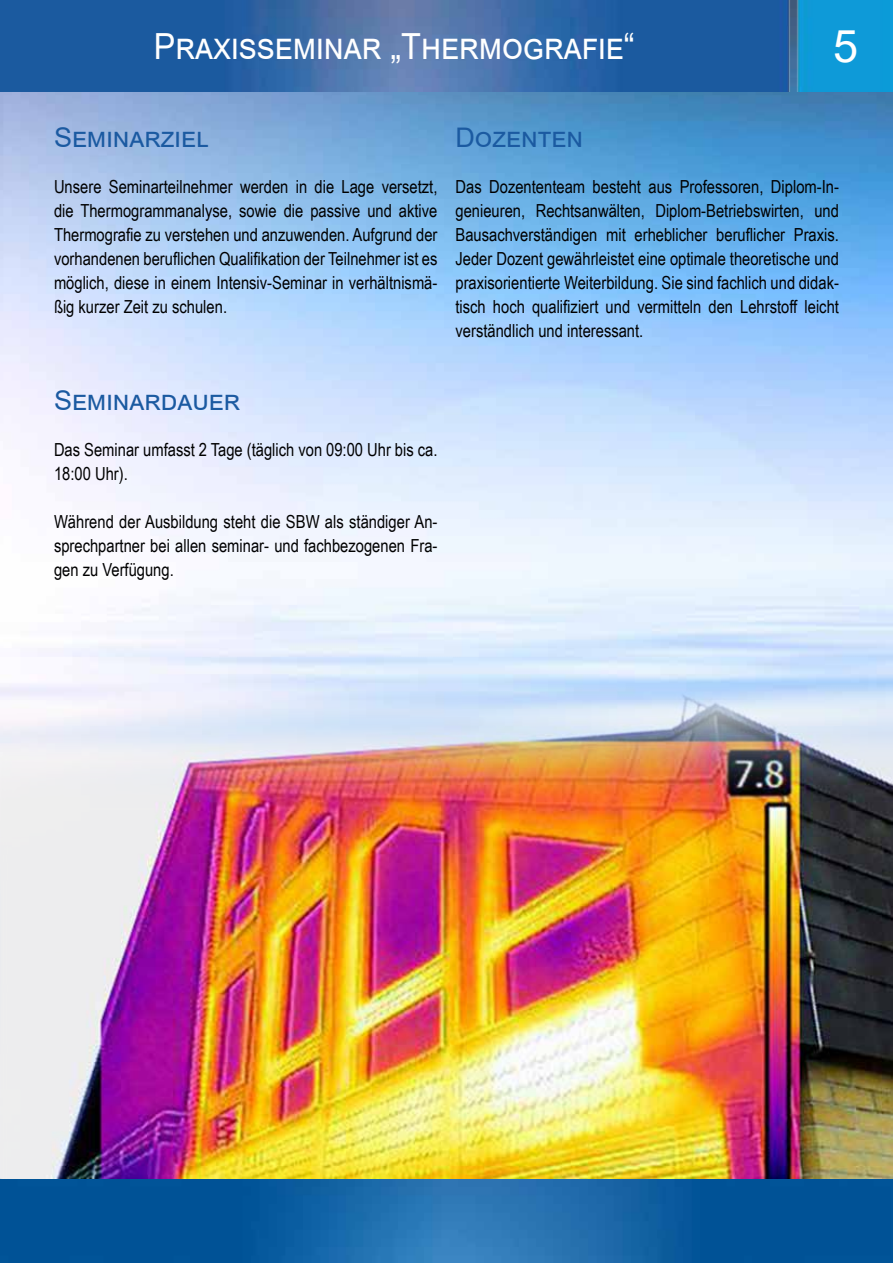
<style>
.page{position:relative;width:893px;height:1263px;background:#fff}
.page>*{position:absolute;margin:0;border:0;box-sizing:border-box;transform-origin:0 0}
.t1{font:45px "Arial";color:#fff}
.t2{font:36px "Arial";color:#fff;scale:.9 1}
.t3{font:27px "Arial";color:#1b5aa1}
.t4{font:18px/24px "Arial Narrow";color:#000;text-align:justify}
</style>
<div class="page">
<img style="left:0;top:91px;width:893px;height:1172px">
<img style="left:0;top:0;width:893px;height:91px">
<img style="left:1px;top:683px;width:892px;height:580px">
<h2 class="t2" style="left:154px;top:21px;width:535px">Praxisseminar „Thermografie“</h2>
<h1 class="t1" style="left:833px;top:15px;width:27px">5</h1>
<h3 class="t3" style="left:54px;top:119px;width:156px">Seminarziel</h3>
<p class="t4" style="left:54px;top:174px;width:385px">Unsere Seminarteilnehmer werden in die Lage versetzt, die Thermogrammanalyse, sowie die passive und aktive Thermografie zu verstehen und anzuwenden. Aufgrund der vorhandenen beruflichen Qualifikation der Teilnehmer ist es möglich, diese in einem Intensiv-Seminar in verhältnismä&shy;ßig kurzer Zeit zu schulen.</p>
<h3 class="t3" style="left:455px;top:119px;width:129px">Dozenten</h3>
<p class="t4" style="left:455px;top:174px;width:385px">Das Dozententeam besteht aus Professoren, Diplom-In&shy;genieuren, Rechtsanwälten, Diplom-Betriebswirten, und Bausachverständigen mit erheblicher beruflicher Praxis.<br>Jeder Dozent gewährleistet eine optimale theoretische und praxisorientierte Weiterbildung. Sie sind fachlich und didak&shy;tisch hoch qualifiziert und vermitteln den Lehrstoff leicht verständlich und interessant.</p>
<h3 class="t3" style="left:54px;top:382px;width:188px">Seminardauer</h3>
<p class="t4" style="left:54px;top:437px;width:385px">Das Seminar umfasst 2 Tage (täglich von 09:00 Uhr bis ca.<br>18:00 Uhr).</p>
<p class="t4" style="left:54px;top:509px;width:385px">Während der Ausbildung steht die SBW als ständiger An&shy;sprechpartner bei allen seminar- und fachbezogenen Fra&shy;gen zu Verfügung.</p>
</div>
